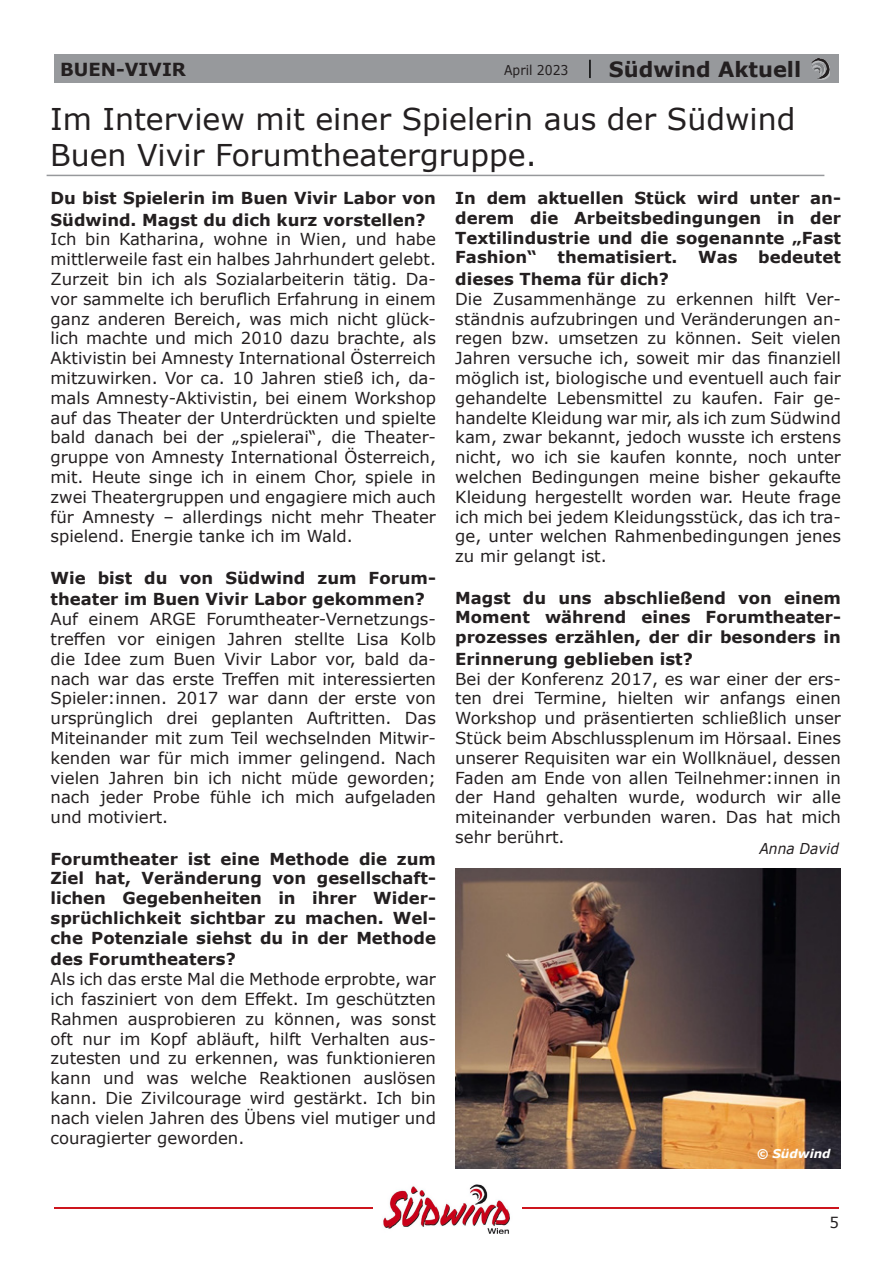
<style>
.page{position:relative;width:893px;height:1263px;background:#fff}
.page>*{position:absolute;margin:0;border:0;box-sizing:border-box;transform-origin:0 0}
.t1{font:30px/36px "Verdana";color:#231f20}
.t2{font:700 21px "Verdana";color:#231f20}
.t3{font:700 18px "Verdana";color:#231f20}
.t4{font:16.5px/19.8px "Verdana";color:#231f20;text-align:justify}
.t5{font:700 16.5px/19.8px "Verdana";color:#231f20;text-align:justify}
.t6{font:italic 15px "Verdana";color:#231f20;scale:.92 1}
.t7{font:15px "Verdana";color:#231f20}
.t8{font:13.5px "Verdana";color:#231f20;scale:.92 1}
.t9{font:12.75px "Verdana";color:#231f20}
.t10{font:italic 700 12px "Verdana";color:#fff}
</style>
<div class="page">
<div style="left:54px;top:54px;width:785px;height:29px;background:#97999c"></div>
<div style="left:812px;top:60px;width:18px;height:20px;background:#c7c8ca;opacity:.75"></div>
<img style="left:811px;top:59px;width:18px;height:19px">
<hr style="left:54px;top:1207px;width:318px;height:2px;background:#cd151d">
<hr style="left:522px;top:1207px;width:317px;height:2px;background:#cd151d">
<img style="left:383px;top:1184px;width:127px;height:50px">
<svg style="left:589px;top:60px;width:2px;height:18px"></svg>
<hr style="left:47px;top:175px;width:777px;height:1px;background:#97999c">
<img style="left:456px;top:868px;width:385px;height:300px">
<p class="t9" style="left:73px;top:64px;width:69px">März 2018</p>
<p class="t2" style="left:609px;top:55px;width:194px">Südwind Aktuell</p>
<p class="t3" style="left:60px;top:56px;width:127px">BUEN-VIVIR</p>
<p class="t8" style="left:73px;top:60px;width:73px">März 2019</p>
<p class="t8" style="left:504px;top:60px;width:71px">April 2023</p>
<h1 class="t1" style="left:50px;top:101px;width:747px">Im Interview mit einer Spielerin aus der Südwind<br>Buen Vivir Forumtheatergruppe.</h1>
<p class="t5" style="left:51px;top:187px;width:387px;line-height:21.6px">Du bist Spielerin im Buen Vivir Labor von<br>Südwind. Magst du dich kurz vorstellen?</p>
<p class="t4" style="left:51px;top:229px;width:387px">Ich bin Katharina, wohne in Wien, und habe mittlerweile fast ein halbes Jahrhundert gelebt.<br>Zurzeit bin ich als Sozialarbeiterin tätig. Da&shy;vor sammelte ich beruflich Erfahrung in einem ganz anderen Bereich, was mich nicht glück&shy;lich machte und mich 2010 dazu brachte, als Aktivistin bei Amnesty International Österreich mitzuwirken. Vor ca. 10 Jahren stieß ich, da&shy;mals Amnesty-Aktivistin, bei einem Workshop auf das Theater der Unterdrückten und spielte bald danach bei der „spielerai“, die Theater&shy;gruppe von Amnesty International Österreich, mit. Heute singe ich in einem Chor, spiele in zwei Theatergruppen und engagiere mich auch für Amnesty – allerdings nicht mehr Theater spielend. Energie tanke ich im Wald.</p>
<p class="t5" style="left:51px;top:567px;width:385px;line-height:21.6px">Wie bist du von Südwind zum Forum&shy;theater im Buen Vivir Labor gekommen?</p>
<p class="t4" style="left:51px;top:609px;width:387px">Auf einem ARGE Forumtheater-Vernetzungs&shy;treffen vor einigen Jahren stellte Lisa Kolb die Idee zum Buen Vivir Labor vor, bald da&shy;nach war das erste Treffen mit interessierten Spieler:innen. 2017 war dann der erste von ursprünglich drei geplanten Auftritten. Das Miteinander mit zum Teil wechselnden Mitwir&shy;kenden war für mich immer gelingend. Nach vielen Jahren bin ich nicht müde geworden; nach jeder Probe fühle ich mich aufgeladen und motiviert.</p>
<p class="t5" style="left:51px;top:848px;width:387px">Forumtheater ist eine Methode die zum Ziel hat, Veränderung von gesellschaft&shy;lichen Gegebenheiten in ihrer Wider&shy;sprüchlichkeit sichtbar zu machen. Wel&shy;che Potenziale siehst du in der Methode</p>
<p class="t5" style="left:51px;top:949px;width:187px">des Forumtheaters?</p>
<p class="t4" style="left:51px;top:969px;width:387px">Als ich das erste Mal die Methode erprobte, war ich fasziniert von dem Effekt. Im geschützten Rahmen ausprobieren zu können, was sonst oft nur im Kopf abläuft, hilft Verhalten aus&shy;zutesten und zu erkennen, was funktionieren kann und was welche Reaktionen auslösen kann. Die Zivilcourage wird gestärkt. Ich bin nach vielen Jahren des Übens viel mutiger und couragierter geworden.</p>
<p class="t5" style="left:455px;top:188px;width:387px">In dem aktuellen Stück wird unter an&shy;derem die Arbeitsbedingungen in der Textilindustrie und die sogenannte „Fast Fashion“</p>
<p class="t5" style="left:558px;top:247px;width:121px">thematisiert.</p>
<p class="t5" style="left:698px;top:247px;width:41px">Was</p>
<p class="t5" style="left:758px;top:247px;width:84px">bedeutet</p>
<p class="t5" style="left:455px;top:269px;width:215px">dieses Thema für dich?</p>
<p class="t4" style="left:455px;top:289px;width:387px">Die Zusammenhänge zu erkennen hilft Ver&shy;ständnis aufzubringen und Veränderungen an&shy;regen bzw. umsetzen zu können. Seit vielen Jahren versuche ich, soweit mir das finanziell möglich ist, biologische und eventuell auch fair gehandelte Lebensmittel zu kaufen. Fair ge&shy;handelte Kleidung war mir, als ich zum Südwind kam, zwar bekannt, jedoch wusste ich erstens nicht, wo ich sie kaufen konnte, noch unter welchen Bedingungen meine bisher gekaufte Kleidung hergestellt worden war. Heute frage ich mich bei jedem Kleidungsstück, das ich tra&shy;ge, unter welchen Rahmenbedingungen jenes zu mir gelangt ist.</p>
<p class="t5" style="left:455px;top:587px;width:387px">Magst du uns abschließend von einem Moment während eines Forumtheater&shy;prozesses erzählen, der dir besonders in</p>
<p class="t5" style="left:455px;top:649px;width:239px">Erinnerung geblieben ist?</p>
<p class="t4" style="left:455px;top:668px;width:387px">Bei der Konferenz 2017, es war einer der ers&shy;ten drei Termine, hielten wir anfangs einen Workshop und präsentierten schließlich unser Stück beim Abschlussplenum im Hörsaal. Eines unserer Requisiten war ein Wollknäuel, dessen Faden am Ende von allen Teilnehmer:innen in der Hand gehalten wurde, wodurch wir alle miteinander verbunden waren. Das hat mich sehr berührt.</p>
<p class="t6" style="left:759px;top:838px;width:88px">Anna David</p>
<p class="t10" style="left:757px;top:1145px;width:75px">© Südwind</p>
<p class="t7" style="left:829px;top:1212px;width:11px">5</p>
</div>
